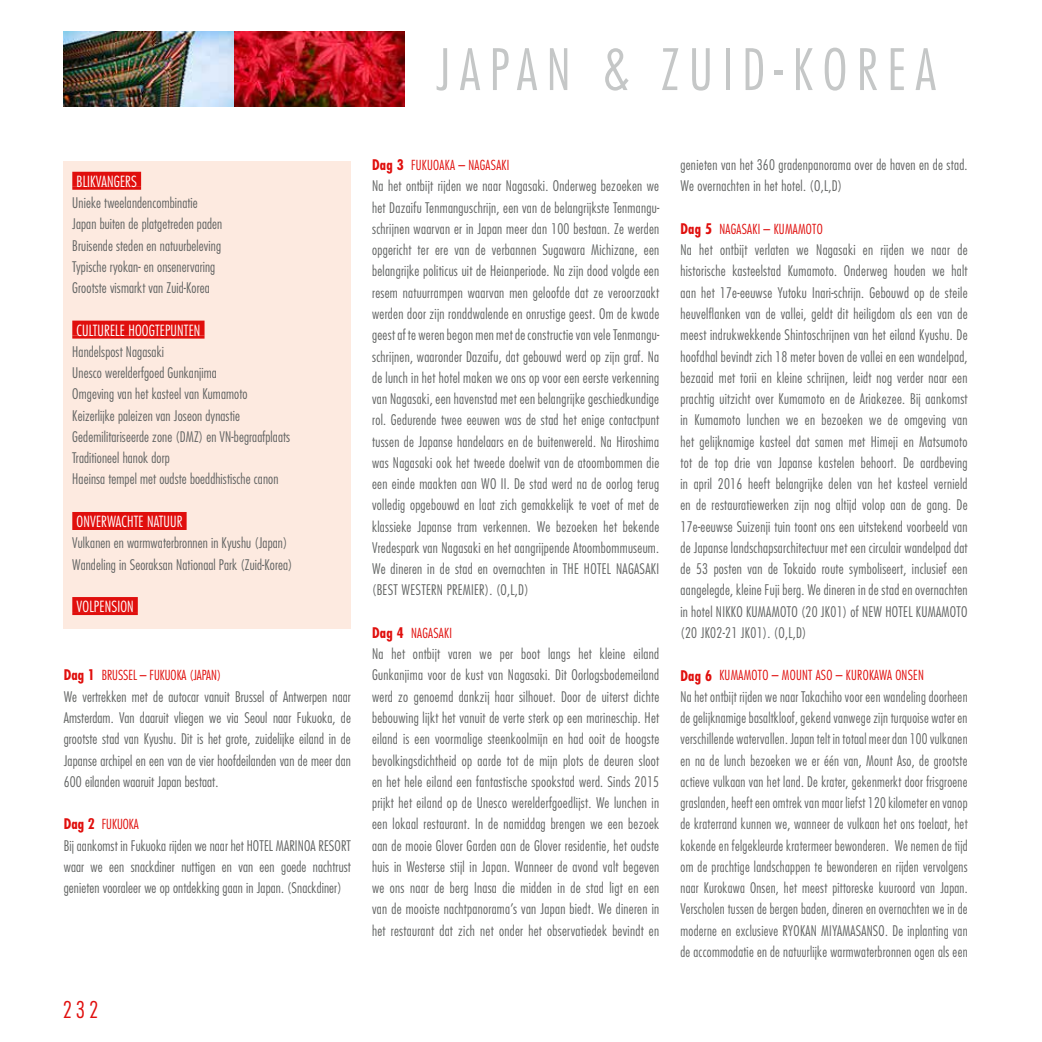
<style>
.page{position:relative;width:1042px;height:1042px;background:#fff}
.page>*{position:absolute;margin:0;border:0;box-sizing:border-box;transform-origin:0 0}
.t1{font:300 condensed 55.5px "Futura Std";letter-spacing:.17em;color:#c5c7c7}
.t2{font:300 condensed 22.5px "Futura Std";color:#e00f0d}
.t3{font:300 condensed 15px "Futura Std";letter-spacing:.01em;color:#fff}
.t4{font:300 condensed 14.25px/21.3px "Futura Std";letter-spacing:.01em;color:#626463;text-align:justify}
.t5{font:300 condensed 13.5px "Futura Std";letter-spacing:.02em;color:#e00f0d}
.t6{font:300 condensed 13.5px "Futura Std";color:#e00f0d}
.s1{font-weight:700;font-size:14.25px}
</style>
<div class="page">
<img style="left:234px;top:32px;width:170px;height:74px">
<img style="left:64px;top:32px;width:170px;height:74px">
<div style="left:64px;top:162px;width:287px;height:467px;background:#fdeae0"></div>
<div style="left:72px;top:172px;width:69px;height:15px;background:#e00f0d"></div>
<hr style="left:72px;top:187px;width:69px;height:3px;background:#e00f0d">
<div style="left:72px;top:321px;width:132px;height:15px;background:#e00f0d"></div>
<hr style="left:72px;top:336px;width:132px;height:3px;background:#e00f0d">
<div style="left:72px;top:512px;width:115px;height:15px;background:#e00f0d"></div>
<hr style="left:72px;top:527px;width:115px;height:3px;background:#e00f0d">
<div style="left:72px;top:597px;width:66px;height:15px;background:#e00f0d"></div>
<hr style="left:72px;top:612px;width:66px;height:3px;background:#e00f0d">
<h1 class="t1" style="left:436px;top:37px;width:501px">JAPAN &amp; ZUID-KOREA</h1>
<p class="t3" style="left:77px;top:172px;width:62px">BLIKVANGERS</p>
<p class="t4" style="left:72px;top:192px;width:151px;text-align:left">Unieke tweelandencombinatie Japan buiten de platgetreden paden Bruisende steden en natuurbeleving Typische ryokan- en onsenervaring Grootste vismarkt van Zuid-Korea</p>
<p class="t3" style="left:77px;top:321px;width:125px">CULTURELE HOOGTEPUNTEN</p>
<p class="t4" style="left:72px;top:341px;width:219px;text-align:left">Handelspost Nagasaki<br>Unesco werelderfgoed Gunkanjima<br>Omgeving van het kasteel van Kumamoto Keizerlijke paleizen van Joseon dynastie Gedemilitariseerde zone (DMZ) en VN-begraafplaats Traditioneel hanok dorp<br>Haeinsa tempel met oudste boeddhistische canon</p>
<p class="t3" style="left:77px;top:512px;width:107px">ONVERWACHTE NATUUR</p>
<p class="t4" style="left:72px;top:532px;width:222px">Vulkanen en warmwaterbronnen in Kyushu (Japan)<br>Wandeling in Seoraksan Nationaal Park (Zuid-Korea)</p>
<p class="t3" style="left:77px;top:597px;width:59px">VOLPENSION</p>
<p class="t6" style="left:64px;top:667px;width:159px"><span class="s1">Dag 1</span> BRUSSEL – FUKUOKA (JAPAN)</p>
<p class="t4" style="left:64px;top:686px;width:289px">We vertrekken met de autocar vanuit Brussel of Antwerpen naar Amsterdam. Van daaruit vliegen we via Seoul naar Fukuoka, de grootste stad van Kyushu. Dit is het grote, zuidelijke eiland in de Japanse archipel en een van de vier hoofdeilanden van de meer dan 600 eilanden waaruit Japan bestaat.</p>
<p class="t6" style="left:64px;top:816px;width:77px"><span class="s1">Dag 2</span> FUKUOKA</p>
<p class="t4" style="left:64px;top:834px;width:289px">Bij aankomst in Fukuoka rijden we naar het HOTEL MARINOA RESORT waar we een snackdiner nuttigen en van een goede nachtrust genieten vooraleer we op ontdekking gaan in Japan. (Snackdiner)</p>
<p class="t5" style="left:372px;top:157px;width:139px"><span class="s1">Dag 3</span> FUKUOAKA – NAGASAKI</p>
<p class="t4" style="left:372px;top:175px;width:289px">Na het ontbijt rijden we naar Nagasaki. Onderweg bezoeken we het Dazaifu Tenmanguschrijn, een van de belangrijkste Tenmangu&shy;schrijnen waarvan er in Japan meer dan 100 bestaan. Ze werden opgericht ter ere van de verbannen Sugawara Michizane, een belangrijke politicus uit de Heianperiode. Na zijn dood volgde een resem natuurrampen waarvan men geloofde dat ze veroorzaakt werden door zijn ronddwalende en onrustige geest. Om de kwade geest af te weren begon men met de constructie van vele Tenmangu&shy;schrijnen, waaronder Dazaifu, dat gebouwd werd op zijn graf. Na de lunch in het hotel maken we ons op voor een eerste verkenning van Nagasaki, een havenstad met een belangrijke geschiedkundige rol. Gedurende twee eeuwen was de stad het enige contactpunt tussen de Japanse handelaars en de buitenwereld. Na Hiroshima was Nagasaki ook het tweede doelwit van de atoombommen die een einde maakten aan WO II. De stad werd na de oorlog terug volledig opgebouwd en laat zich gemakkelijk te voet of met de klassieke Japanse tram verkennen. We bezoeken het bekende Vredespark van Nagasaki en het aangrijpende Atoombommuseum.<br>We dineren in de stad en overnachten in THE HOTEL NAGASAKI (BEST WESTERN PREMIER). (O,L,D)</p>
<p class="t5" style="left:372px;top:625px;width:81px"><span class="s1">Dag 4</span> NAGASAKI</p>
<p class="t4" style="left:372px;top:643px;width:289px">Na het ontbijt varen we per boot langs het kleine eiland Gunkanjima voor de kust van Nagasaki. Dit Oorlogsbodemeiland werd zo genoemd dankzij haar silhouet. Door de uiterst dichte bebouwing lijkt het vanuit de verte sterk op een marineschip. Het eiland is een voormalige steenkoolmijn en had ooit de hoogste bevolkingsdichtheid op aarde tot de mijn plots de deuren sloot en het hele eiland een fantastische spookstad werd. Sinds 2015 prijkt het eiland op de Unesco werelderfgoedlijst. We lunchen in een lokaal restaurant. In de namiddag brengen we een bezoek aan de mooie Glover Garden aan de Glover residentie, het oudste huis in Westerse stijl in Japan. Wanneer de avond valt begeven we ons naar de berg Inasa die midden in de stad ligt en een van de mooiste nachtpanorama’s van Japan biedt. We dineren in het restaurant dat zich net onder het observatiedek bevindt en</p>
<h2 class="t2" style="left:63px;top:996px;width:37px">232</h2>
<p class="t4" style="left:680px;top:154px;width:289px">genieten van het 360 gradenpanorama over de haven en de stad.<br>We overnachten in het hotel. (O,L,D)</p>
<p class="t5" style="left:680px;top:221px;width:144px"><span class="s1">Dag 5</span> NAGASAKI – KUMAMOTO</p>
<p class="t4" style="left:680px;top:239px;width:289px">Na het ontbijt verlaten we Nagasaki en rijden we naar de historische kasteelstad Kumamoto. Onderweg houden we halt aan het 17e-eeuwse Yutoku Inari-schrijn. Gebouwd op de steile heuvelflanken van de vallei, geldt dit heiligdom als een van de meest indrukwekkende Shintoschrijnen van het eiland Kyushu. De hoofdhal bevindt zich 18 meter boven de vallei en een wandelpad, bezaaid met torii en kleine schrijnen, leidt nog verder naar een prachtig uitzicht over Kumamoto en de Ariakezee. Bij aankomst in Kumamoto lunchen we en bezoeken we de omgeving van het gelijknamige kasteel dat samen met Himeji en Matsumoto tot de top drie van Japanse kastelen behoort. De aardbeving in april 2016 heeft belangrijke delen van het kasteel vernield en de restauratiewerken zijn nog altijd volop aan de gang. De 17e-eeuwse Suizenji tuin toont ons een uitstekend voorbeeld van de Japanse landschapsarchitectuur met een circulair wandelpad dat de 53 posten van de Tokaido route symboliseert, inclusief een aangelegde, kleine Fuji berg. We dineren in de stad en overnachten in hotel NIKKO KUMAMOTO (20 JK01) of NEW HOTEL KUMAMOTO (20 JK02-21 JK01). (O,L,D)</p>
<p class="t5" style="left:680px;top:667px;width:245px"><span class="s1">Dag 6</span> KUMAMOTO – MOUNT ASO – KUROKAWA ONSEN</p>
<p class="t4" style="left:680px;top:686px;width:289px">Na het ontbijt rijden we naar Takachiho voor een wandeling doorheen de gelijknamige basaltkloof, gekend vanwege zijn turquoise water en verschillende watervallen. Japan telt in totaal meer dan 100 vulkanen en na de lunch bezoeken we er één van, Mount Aso, de grootste actieve vulkaan van het land. De krater, gekenmerkt door frisgroene graslanden, heeft een omtrek van maar liefst 120 kilometer en vanop de kraterrand kunnen we, wanneer de vulkaan het ons toelaat, het kokende en felgekleurde kratermeer bewonderen. We nemen de tijd om de prachtige landschappen te bewonderen en rijden vervolgens naar Kurokawa Onsen, het meest pittoreske kuuroord van Japan.<br>Verscholen tussen de bergen baden, dineren en overnachten we in de moderne en exclusieve RYOKAN MIYAMASANSO. De inplanting van de accommodatie en de natuurlijke warmwaterbronnen ogen als een</p>
</div>
